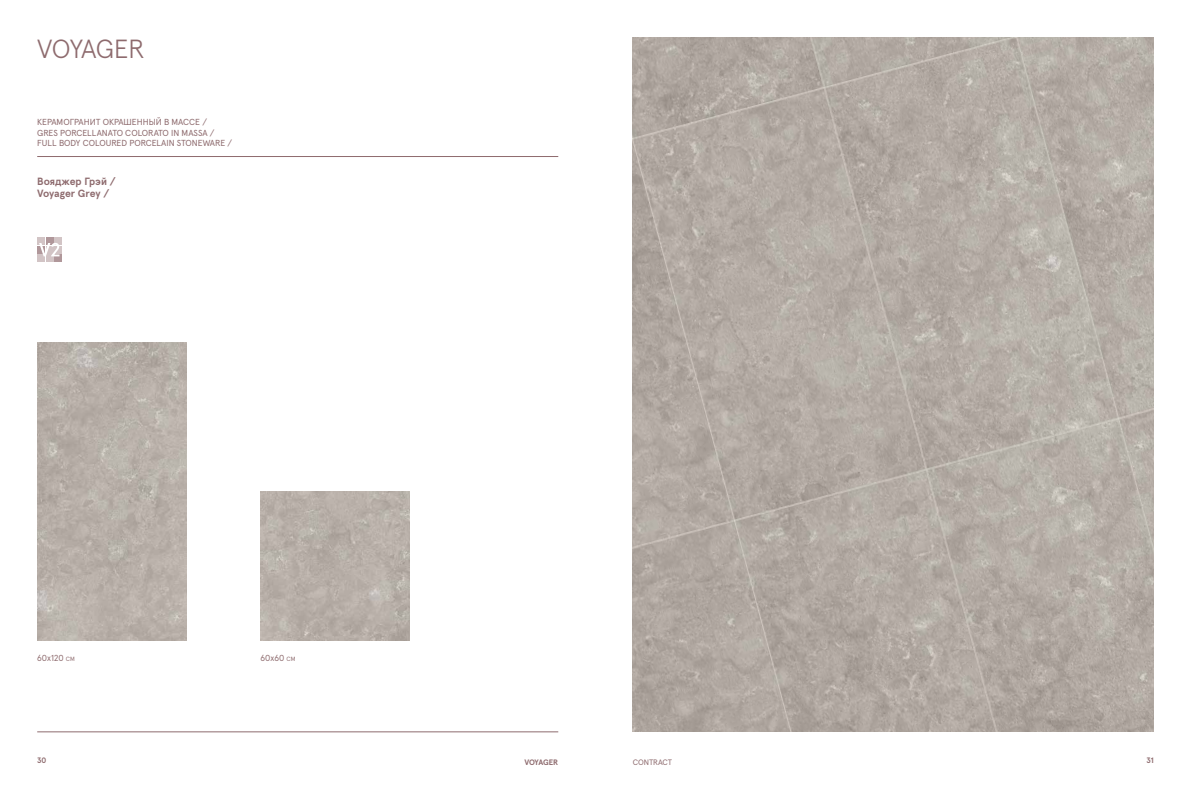
<style>
.page{position:relative;width:1191px;height:794px;background:#fff}
.page>*{position:absolute;margin:0;border:0;box-sizing:border-box;transform-origin:0 0}
.t1{font:300 26.25px "Apercu Pro";letter-spacing:-.025em;color:#8e6b6e}
.t2{font:700 10.5px/12.2px "Apercu Pro";color:#8e6b6e}
.t3{font:8.75px/10.5px "Apercu Pro";color:#8e6b6e}
.t4{font:700 7.88px "Apercu Pro";letter-spacing:-.02em;color:#8e6b6e}
.t5{font:7.88px "Apercu Pro";letter-spacing:-.02em;color:#8e6b6e}
.s1{font-size:6.12px}
</style>
<div class="page">
<hr style="left:37px;top:731px;width:521px;height:1px;background:#8e6b6e">
<hr style="left:37px;top:156px;width:521px;height:1px;background:#8e6b6e">
<div style="left:37px;top:237px;width:8px;height:8px;background:#d2c4c5"></div>
<div style="left:46px;top:237px;width:8px;height:8px;background:#b0979a"></div>
<div style="left:54px;top:237px;width:8px;height:8px;background:#d2c4c5"></div>
<div style="left:37px;top:246px;width:8px;height:8px;background:#b0979a"></div>
<div style="left:54px;top:246px;width:8px;height:8px;background:#d2c4c5"></div>
<div style="left:37px;top:254px;width:8px;height:8px;background:#d2c4c5"></div>
<div style="left:46px;top:254px;width:8px;height:8px;background:#d2c4c5"></div>
<svg style="left:54px;top:254px;width:8px;height:8px"></svg>
<svg style="left:39px;top:243px;width:21px;height:13px"></svg>
<img style="left:37px;top:343px;width:149px;height:297px">
<img style="left:260px;top:491px;width:149px;height:149px">
<img style="left:632px;top:37px;width:521px;height:694px">
<h1 class="t1" style="left:37px;top:29px;width:109px">VOYAGER</h1>
<p class="t3" style="left:37px;top:116px;width:196px">КЕРАМОГРАНИТ ОКРАШЕННЫЙ B MACCE /<br>GRES PORCELLANATO COLORATO IN MASSA /<br>FULL BODY COLOURED PORCELAIN STONEWARE /</p>
<p class="t2" style="left:37px;top:174px;width:80px">Вояджер Грэй /<br>Voyager Grey /</p>
<p class="t3" style="left:37px;top:652px;width:39px">60x120 <span class="s1">CM</span></p>
<p class="t3" style="left:260px;top:652px;width:36px">60x60 <span class="s1">CM</span></p>
<p class="t4" style="left:37px;top:754px;width:11px">30</p>
<p class="t5" style="left:632px;top:756px;width:41px">CONTRACT</p>
<p class="t4" style="left:1146px;top:754px;width:9px">31</p>
<p class="t4" style="left:524px;top:756px;width:35px">VOYAGER</p>
</div>
